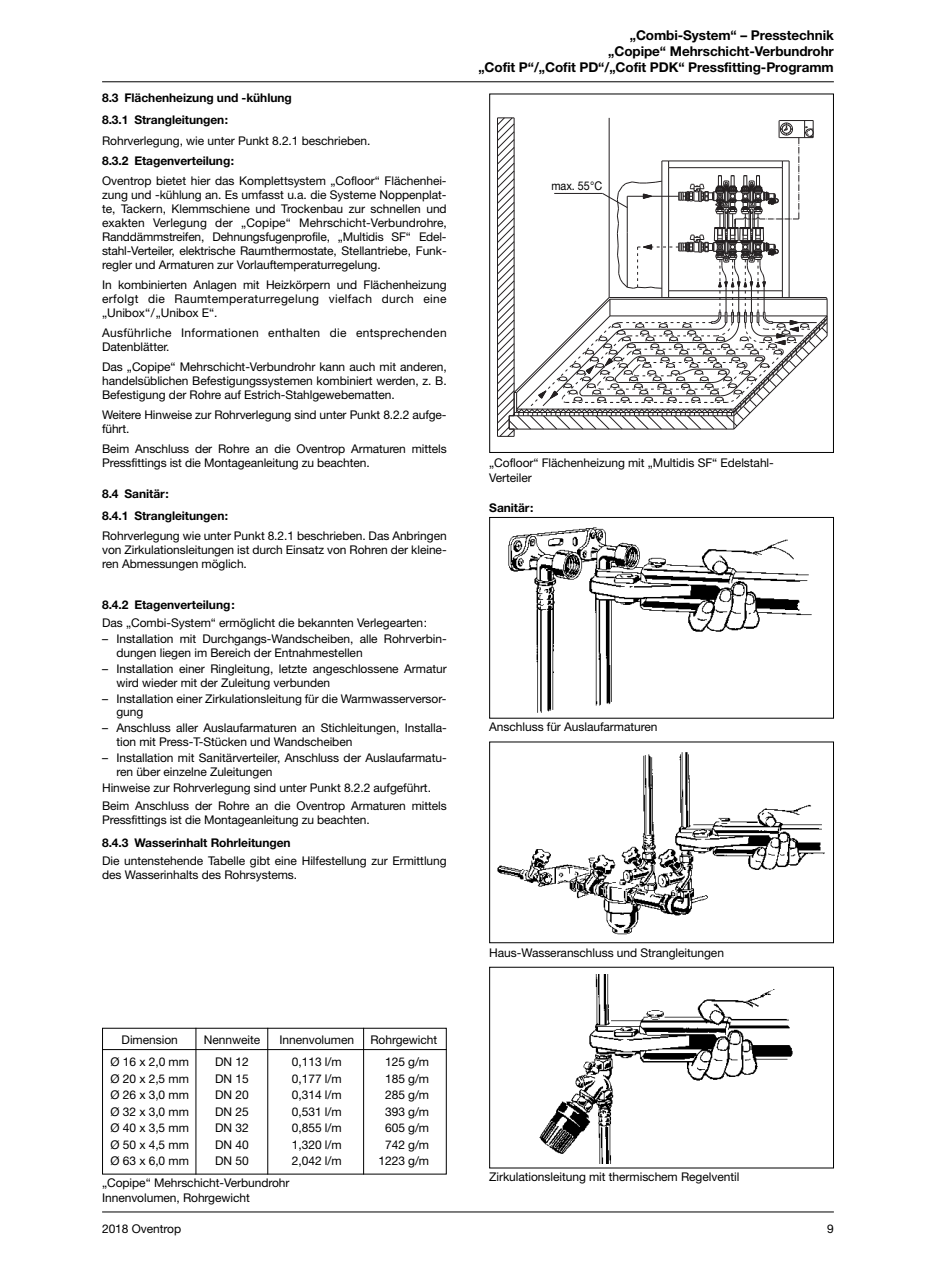
<style>
.page{position:relative;width:936px;height:1263px;background:#fff}
.page>*{position:absolute;margin:0;border:0;box-sizing:border-box;transform-origin:0 0}
.t1{font:700 13.5px/16.2px "Helvetica Neue";letter-spacing:-.005em;color:#000;text-align:right}
.t2{font:12px/13.8px "Helvetica Neue";letter-spacing:-.005em;color:#000}
.t3{font:700 12px/22.4px "Helvetica Neue";letter-spacing:-.005em;color:#000}
.t4{font:12px/13.8px "Helvetica Neue";letter-spacing:.025em;color:#000}
.t5{font:12px "Helvetica Neue";letter-spacing:-.005em;color:#000;scale:.9 1}
.s1{color:#fff}
</style>
<div class="page">
<hr style="left:102px;top:1211px;width:731px;height:1px;background:#000">
<hr style="left:102px;top:1049px;width:344px;height:1px;background:#000">
<hr style="left:196px;top:1028px;width:1px;height:146px;background:#000">
<hr style="left:267px;top:1028px;width:1px;height:146px;background:#000">
<hr style="left:363px;top:1028px;width:1px;height:146px;background:#000">
<img style="left:508px;top:527px;width:304px;height:186px">
<div style="left:489px;top:517px;width:344px;height:201px;border:1px solid #000"></div>
<img style="left:497px;top:752px;width:328px;height:183px">
<img style="left:539px;top:975px;width:254px;height:188px">
<svg style="left:497px;top:118px;width:330px;height:319px"></svg>
<div style="left:489px;top:94px;width:344px;height:359px;border:1px solid #000"></div>
<hr style="left:102px;top:81px;width:731px;height:1px;background:#000">
<p class="t3" style="left:102px;top:88px;width:191px">8.3 Flächenheizung und -kühlung<br>8.3.1 Strangleitungen:</p>
<p class="t2" style="left:102px;top:135px;width:270px">Rohrverlegung, wie unter Punkt 8.2.1 beschrieben.</p>
<p class="t3" style="left:102px;top:151px;width:134px">8.3.2 Etagenverteilung:</p>
<p class="t2" style="left:102px;top:175px;width:346px;text-align:justify">Oventrop bietet hier das Komplettsystem „Cofloor“ Flächenhei&shy;zung und -kühlung an. Es umfasst u.a. die Systeme Noppenplat&shy;te, Tackern, Klemmschiene und Trockenbau zur schnellen und exakten Verlegung der „Copipe“ Mehrschicht-Verbundrohre, Randdämmstreifen, Dehnungsfugenprofile, „Multidis SF“ Edel&shy;stahl-Verteiler, elektrische Raumthermostate, Stellantriebe, Funk&shy;regler und Armaturen zur Vorlauftemperaturregelung.</p>
<p class="t2" style="left:102px;top:279px;width:346px;text-align:justify">In kombinierten Anlagen mit Heizkörpern und Flächenheizung erfolgt die Raumtemperaturregelung vielfach durch eine „Unibox“/„Unibox E“.</p>
<p class="t4" style="left:102px;top:327px;width:346px">Ausführliche Informationen enthalten die entsprechenden<br>Datenblätter.</p>
<p class="t2" style="left:102px;top:361px;width:346px;text-align:justify">Das „Copipe“ Mehrschicht-Verbundrohr kann auch mit anderen, handelsüblichen Befestigungssystemen kombiniert werden, z. B.<br>Befestigung der Rohre auf Estrich-Stahlgewebematten.</p>
<p class="t2" style="left:102px;top:409px;width:346px">Weitere Hinweise zur Rohrverlegung sind unter Punkt 8.2.2 aufge&shy;führt.</p>
<p class="t2" style="left:102px;top:443px;width:346px">Beim Anschluss der Rohre an die Oventrop Armaturen mittels<br>Pressfittings ist die Montageanleitung zu beachten.</p>
<p class="t3" style="left:102px;top:483px;width:128px">8.4 Sanitär:<br>8.4.1 Strangleitungen:</p>
<p class="t2" style="left:102px;top:530px;width:346px;text-align:justify">Rohrverlegung wie unter Punkt 8.2.1 beschrieben. Das Anbringen von Zirkulationsleitungen ist durch Einsatz von Rohren der kleine&shy;ren Abmessungen möglich.</p>
<p class="t3" style="left:102px;top:594px;width:134px">8.4.2 Etagenverteilung:</p>
<p class="t2" style="left:102px;top:617px;width:326px">Das „Combi-System“ ermöglicht die bekannten Verlegearten:</p>
<p class="t2" style="left:116px;top:633px;width:332px;text-indent:-14px">– Installation mit Durchgangs-Wandscheiben, alle Rohrverbin&shy;dungen liegen im Bereich der Entnahmestellen</p>
<p class="t2" style="left:116px;top:663px;width:332px;text-indent:-14px">– Installation einer Ringleitung, letzte angeschlossene Armatur wird wieder mit der Zuleitung verbunden</p>
<p class="t2" style="left:116px;top:693px;width:331px;text-indent:-14px">– Installation einer Zirkulationsleitung für die Warmwasserversor&shy;gung</p>
<p class="t2" style="left:116px;top:722px;width:332px;text-indent:-14px">– Anschluss aller Auslaufarmaturen an Stichleitungen, Installa&shy;tion mit Press-T-Stücken und Wandscheiben</p>
<p class="t2" style="left:116px;top:752px;width:332px;text-indent:-14px">– Installation mit Sanitärverteiler, Anschluss der Auslaufarmatu&shy;ren über einzelne Zuleitungen</p>
<p class="t2" style="left:102px;top:780px;width:346px;line-height:18.1px">Hinweise zur Rohrverlegung sind unter Punkt 8.2.2 aufgeführt.<br>Beim Anschluss der Rohre an die Oventrop Armaturen mittels</p>
<p class="t2" style="left:102px;top:814px;width:269px">Pressfittings ist die Montageanleitung zu beachten.</p>
<p class="t3" style="left:102px;top:832px;width:190px">8.4.3 Wasserinhalt Rohrleitungen</p>
<p class="t2" style="left:102px;top:855px;width:346px">Die untenstehende Tabelle gibt eine Hilfestellung zur Ermittlung des Wasserinhalts des Rohrsystems.</p>
<p class="t2" style="left:122px;top:1033px;width:58px">Dimension</p>
<p class="t2" style="left:204px;top:1033px;width:58px">Nennweite</p>
<p class="t2" style="left:279px;top:1033px;width:76px">Innenvolumen</p>
<p class="t2" style="left:370px;top:1033px;width:68px">Rohrgewicht</p>
<p class="t2" style="left:111px;top:1056px;width:80px">Ø 16 x 2,0 mm</p>
<p class="t2" style="left:215px;top:1056px;width:35px">DN 12</p>
<p class="t2" style="left:292px;top:1056px;width:51px">0,113 l/m</p>
<p class="t2" style="left:378px;top:1056px;width:52px"><span class="s1">1</span>125 g/m</p>
<p class="t2" style="left:111px;top:1073px;width:80px">Ø 20 x 2,5 mm</p>
<p class="t2" style="left:215px;top:1073px;width:35px">DN 15</p>
<p class="t2" style="left:292px;top:1073px;width:51px">0,177 l/m</p>
<p class="t2" style="left:378px;top:1073px;width:52px"><span class="s1">1</span>185 g/m</p>
<p class="t2" style="left:111px;top:1089px;width:80px">Ø 26 x 3,0 mm</p>
<p class="t2" style="left:215px;top:1089px;width:35px">DN 20</p>
<p class="t2" style="left:292px;top:1089px;width:51px">0,314 l/m</p>
<p class="t2" style="left:378px;top:1089px;width:52px"><span class="s1">1</span>285 g/m</p>
<p class="t2" style="left:111px;top:1106px;width:80px">Ø 32 x 3,0 mm</p>
<p class="t2" style="left:215px;top:1106px;width:35px">DN 25</p>
<p class="t2" style="left:292px;top:1106px;width:51px">0,531 l/m</p>
<p class="t2" style="left:378px;top:1106px;width:52px"><span class="s1">1</span>393 g/m</p>
<p class="t2" style="left:111px;top:1122px;width:80px">Ø 40 x 3,5 mm</p>
<p class="t2" style="left:215px;top:1122px;width:35px">DN 32</p>
<p class="t2" style="left:292px;top:1122px;width:51px">0,855 l/m</p>
<p class="t2" style="left:378px;top:1122px;width:52px"><span class="s1">1</span>605 g/m</p>
<p class="t2" style="left:110px;top:1139px;width:80px">Ø 50 x 4,5 mm</p>
<p class="t2" style="left:215px;top:1139px;width:35px">DN 40</p>
<p class="t2" style="left:292px;top:1139px;width:51px">1,320 l/m</p>
<p class="t2" style="left:378px;top:1139px;width:52px"><span class="s1">1</span>742 g/m</p>
<p class="t2" style="left:110px;top:1155px;width:80px">Ø 63 x 6,0 mm</p>
<p class="t2" style="left:215px;top:1155px;width:35px">DN 50</p>
<p class="t2" style="left:292px;top:1155px;width:51px">2,042 l/m</p>
<p class="t2" style="left:378px;top:1155px;width:52px">1223 g/m</p>
<p class="t2" style="left:102px;top:1176px;width:189px;line-height:14.9px">„Copipe“ Mehrschicht-Verbundrohr<br>Innenvolumen, Rohrgewicht</p>
<p class="t1" style="left:478px;top:28px;width:357px">„Combi-System“ – Presstechnik<br>„Copipe“ Mehrschicht-Verbundrohr<br>„Cofit P“/„Cofit PD“/„Cofit PDK“ Pressfitting-Programm</p>
<p class="t5" style="left:551px;top:182px;width:58px">max. 55°C</p>
<p class="t2" style="left:489px;top:456px;width:286px;line-height:14.9px">„Cofloor“ Flächenheizung mit „Multidis SF“ Edelstahl-<br>Verteiler</p>
<p class="t3" style="left:489px;top:498px;width:46px">Sanitär:</p>
<p class="t2" style="left:489px;top:721px;width:170px">Anschluss für Auslaufarmaturen</p>
<p class="t2" style="left:489px;top:946px;width:236px">Haus-Wasseranschluss und Strangleitungen</p>
<p class="t2" style="left:489px;top:1170px;width:251px">Zirkulationsleitung mit thermischem Regelventil</p>
<p class="t2" style="left:102px;top:1223px;width:81px">2018 Oventrop</p>
<p class="t2" style="left:827px;top:1223px;width:8px">9</p>
</div>
